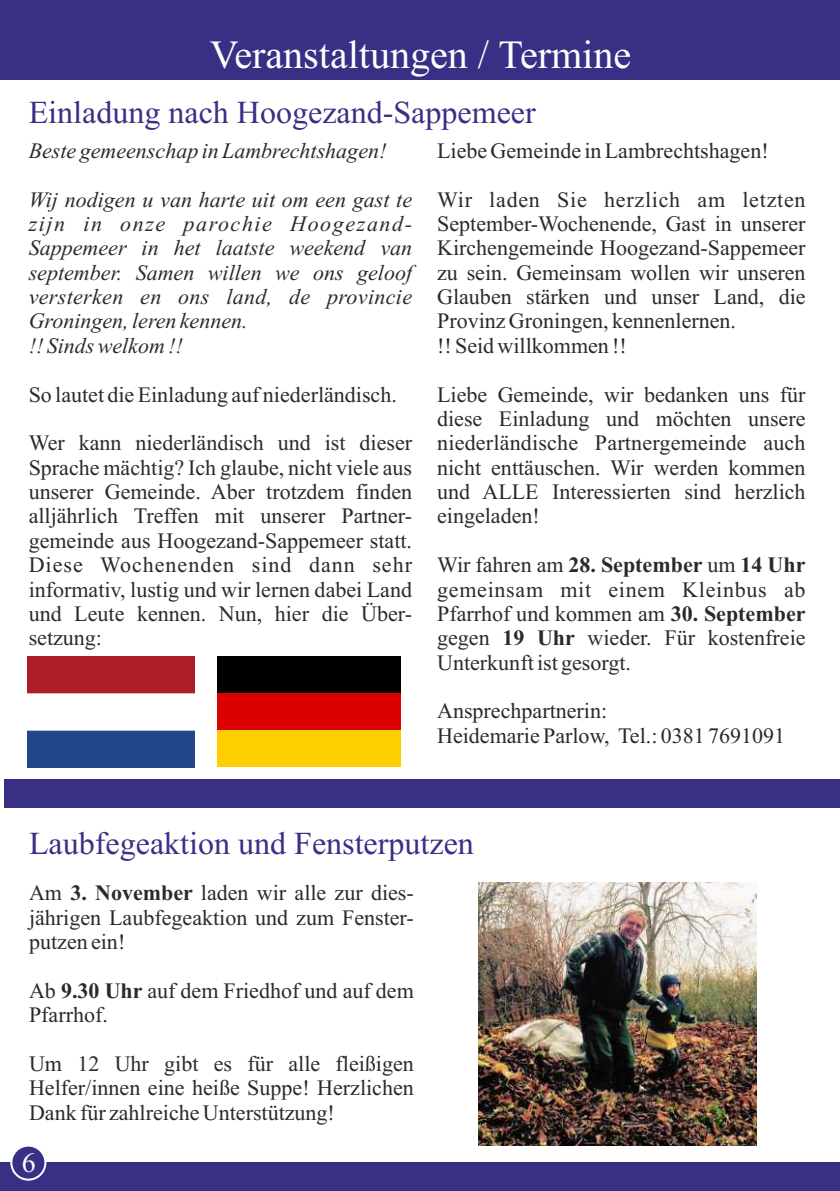
<style>
.page{position:relative;width:840px;height:1191px;background:#fff}
.page>*{position:absolute;margin:0;border:0;box-sizing:border-box;transform-origin:0 0}
.t1{font:40px "Times New Roman";color:#fff}
.t2{font:32px "Times New Roman";color:#383085}
.t3{font:28px "Times New Roman";color:#fff}
.t4{font:22px/24.4px "Times New Roman";color:#2b2929;text-align:justify}
.t5{font:italic 22px/24.4px "Times New Roman";color:#2b2929}
.s1{font-weight:700}
</style>
<div class="page">
<div style="left:0;top:0;width:839px;height:79px;background:#383085"></div>
<div style="left:0;top:1162px;width:839px;height:29px;background:#383085"></div>
<div style="left:4px;top:778px;width:835px;height:29px;background:#383085"></div>
<img style="left:28px;top:656px;width:166px;height:111px">
<img style="left:217px;top:656px;width:183px;height:110px">
<img style="left:478px;top:882px;width:278px;height:263px">
<div style="left:10px;top:1144px;width:36px;height:36px;background:#383085;border:2px solid #fff;border-radius:50%"></div>
<h1 class="t1" style="left:210px;top:40px;width:422px">Veranstaltungen / Termine</h1>
<h2 class="t2" style="left:29px;top:101px;width:508px">Einladung nach Hoogezand-Sappemeer</h2>
<p class="t4" style="left:437px;top:140px;width:333px">Liebe Gemeinde in Lambrechtshagen!</p>
<p class="t4" style="left:437px;top:189px;width:370px;text-align:left">Wir laden Sie herzlich am letzten September-Wochenende, Gast in unserer Kirchengemeinde Hoogezand-Sappemeer zu sein. Gemeinsam wollen wir unseren Glauben stärken und unser Land, die Provinz Groningen, kennenlernen.<br>!! Seid willkommen !!</p>
<p class="t4" style="left:437px;top:384px;width:370px">Liebe Gemeinde, wir bedanken uns für diese Einladung und möchten unsere niederländische Partnergemeinde auch nicht enttäuschen. Wir werden kommen und ALLE Interessierten sind herzlich eingeladen!</p>
<p class="t4" style="left:437px;top:554px;width:370px">Wir fahren am <span class="s1">28. September</span> um <span class="s1">14 Uhr </span>gemeinsam mit einem Kleinbus ab Pfarrhof und kommen am <span class="s1">30. September </span>gegen <span class="s1">19 Uhr</span> wieder. Für kostenfreie Unterkunft ist gesorgt.</p>
<p class="t4" style="left:437px;top:701px;width:349px">Ansprechpartnerin:<br>Heidemarie Parlow, Tel.: 0381 7691091</p>
<p class="t5" style="left:29px;top:140px;width:359px">Beste gemeenschap in Lambrechtshagen!</p>
<p class="t5" style="left:29px;top:189px;width:385px">Wij nodigen u van harte uit om een gast te zijn in onze parochie Hoogezand-<br>Sappemeer in het laatste weekend van september. Samen willen we ons geloof versterken en ons land, de provincie<br>Groningen, leren kennen.<br>!! Sinds welkom !!</p>
<p class="t4" style="left:29px;top:384px;width:369px">So lautet die Einladung auf niederländisch.</p>
<p class="t4" style="left:29px;top:433px;width:385px">Wer kann niederländisch und ist dieser Sprache mächtig? Ich glaube, nicht viele aus unserer Gemeinde. Aber trotzdem finden alljährlich Treffen mit unserer Partner&shy;gemeinde aus Hoogezand-Sappemeer statt.<br>Diese Wochenenden sind dann sehr informativ, lustig und wir lernen dabei Land und Leute kennen. Nun, hier die Über&shy;setzung:</p>
<h2 class="t2" style="left:29px;top:832px;width:446px">Laubfegeaktion und Fensterputzen</h2>
<p class="t4" style="left:29px;top:883px;width:386px">Am <span class="s1">3. November</span> laden wir alle zur dies&shy;jährigen Laubfegeaktion und zum Fenster&shy;putzen ein!</p>
<p class="t4" style="left:29px;top:980px;width:386px">Ab <span class="s1">9.30 Uhr</span> auf dem Friedhof und auf dem<br>Pfarrhof.</p>
<p class="t4" style="left:29px;top:1053px;width:386px">Um 12 Uhr gibt es für alle fleißigen Helfer/innen eine heiße Suppe! Herzlichen Dank für zahlreiche Unterstützung!</p>
<p class="t3" style="left:22px;top:1152px;width:15px">6</p>
</div>
